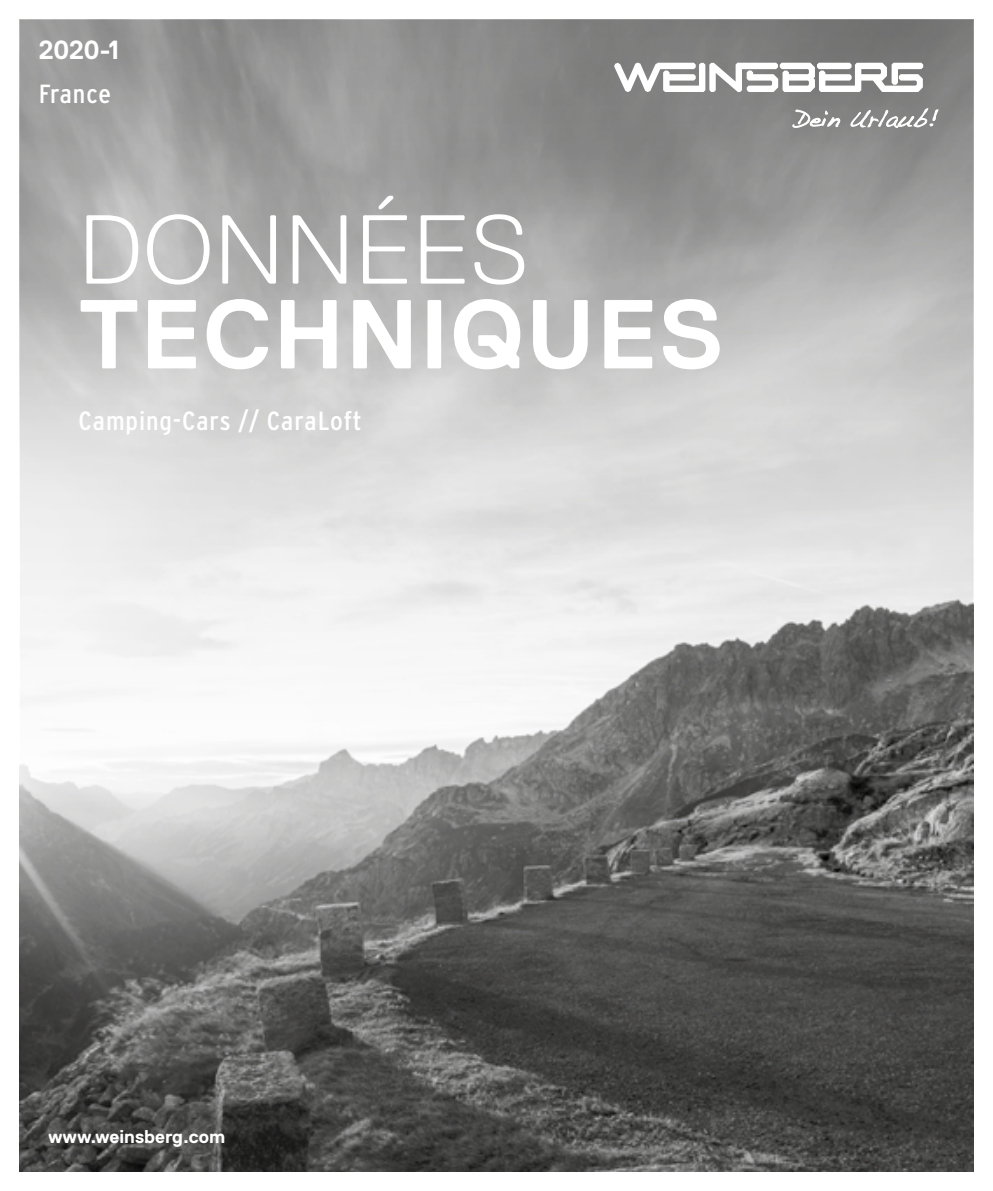
<style>
.page{position:relative;width:993px;height:1191px;background:#fff}
.page>*{position:absolute;margin:0;border:0;box-sizing:border-box;transform-origin:0 0}
.t1{font:700 97.65px "Replica Pro";letter-spacing:.01em;color:#fff}
.t2{font:300 97.65px "Replica Pro";letter-spacing:.01em;color:#fff}
.t3{font:condensed 26.25px "Interstate";letter-spacing:.03em;color:#fff;scale:1.07 1}
.t4{font:700 26.25px "Replica Pro";color:#fff}
.t5{font:700 18.38px "Replica Pro";color:#fff}
</style>
<div class="page">
<img style="left:20px;top:20px;width:952px;height:1151px">
<svg style="left:614px;top:63px;width:308px;height:29px"></svg>
<svg style="left:792px;top:110px;width:47px;height:18px"></svg>
<svg style="left:850px;top:108px;width:88px;height:20px"></svg>
<p class="t4" style="left:39px;top:36px;width:82px">2020-1</p>
<p class="t3" style="left:39px;top:78px;width:69px">France</p>
<h1 class="t2" style="left:79px;top:196px;width:451px">DONNÉES</h1>
<h1 class="t1" style="left:79px;top:280px;width:646px">TECHNIQUES</h1>
<p class="t3" style="left:79px;top:405px;width:266px">Camping-Cars // CaraLoft</p>
<p class="t5" style="left:48px;top:1126px;width:178px">www.weinsberg.com</p>
</div>
